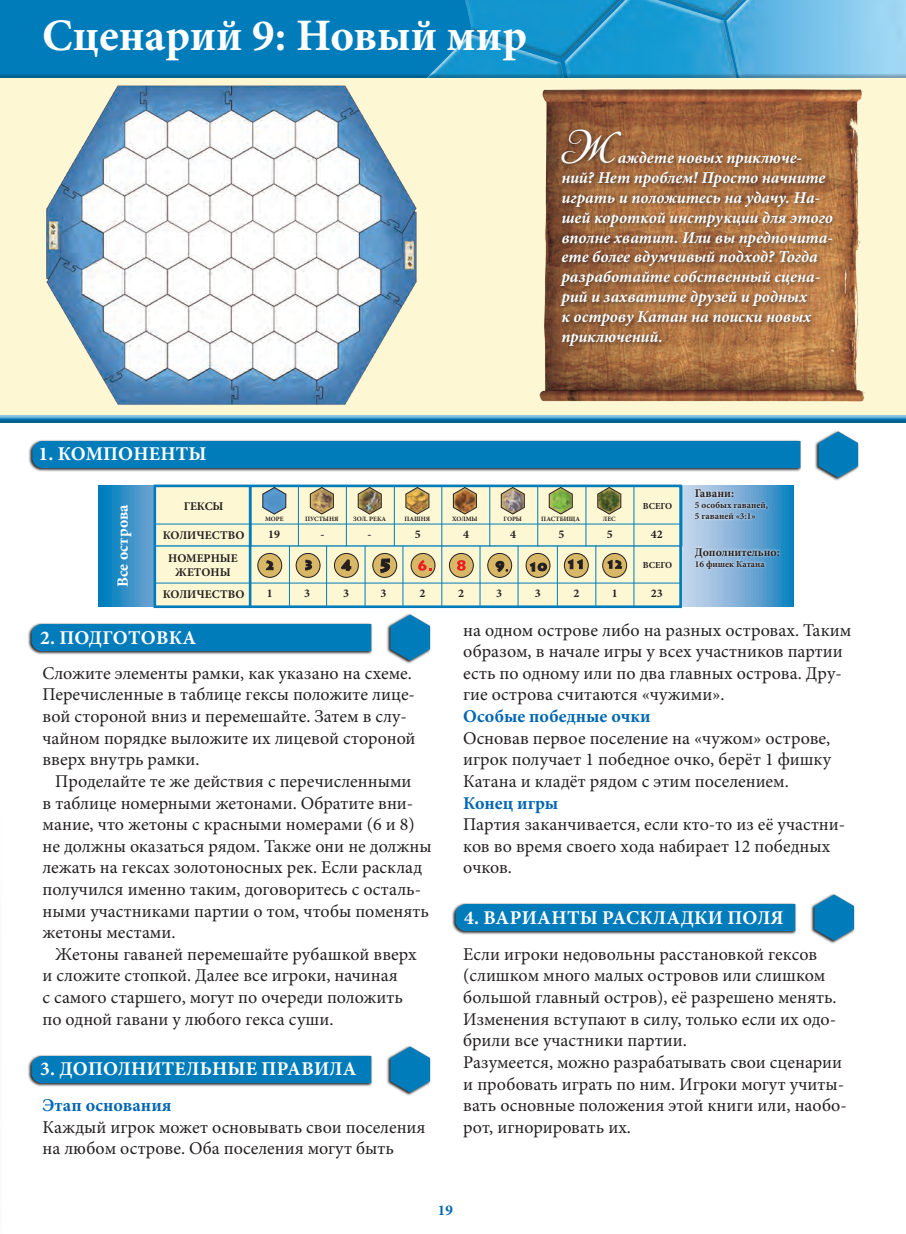
<style>
.page{position:relative;width:906px;height:1234px;background:#fff}
.page>*{position:absolute;margin:0;border:0;box-sizing:border-box;transform-origin:0 0}
.t1{font:700 45px "Minion Pro";color:#fff}
.t2{font:500 42px "Mon Amour One";color:#fff}
.t3{font:700 19.5px "Minion Pro";letter-spacing:.01em;color:#fff}
.t4{font:18px/21.6px "Minion Pro";color:#231f20}
.t5{font:700 18px "Minion Pro";color:#0166b3}
.t6{font:italic 700 16.5px/19.8px "Minion Pro";color:#fff}
.t7{font:700 15.75px "Minion Pro";letter-spacing:.015em;color:#fff}
.t8{font:700 15px "Minion Pro";color:#0166b3}
.t9{font:700 11.85px/14.1px "Minion Pro";color:#231f20;text-align:center}
.t10{font:700 9.15px/10.9px "Minion Pro";color:#231f20}
.t11{font:700 6.6px "Minion Pro";color:#231f20}
</style>
<div class="page">
<div style="left:0;top:51px;width:906px;height:370px;background:#fef7d4"></div>
<img style="left:539px;top:89px;width:326px;height:313px">
<div style="left:558px;top:127px;width:280px;height:224px;background:#231f20;opacity:.7"></div>
<div style="left:0;top:0;width:906px;height:78px;background:#007cbb"></div>
<div style="left:425px;top:0;width:481px;height:78px;background:#231f20;opacity:.3"></div>
<div style="left:0;top:414px;width:906px;height:8px;background:#231f20;opacity:.3"></div>
<img style="left:29px;top:68px;width:402px;height:337px">
<img style="left:11px;top:414px;width:867px;height:72px">
<img style="left:28px;top:606px;width:410px;height:58px">
<img style="left:28px;top:1046px;width:403px;height:50px">
<img style="left:452px;top:894px;width:403px;height:50px">
<svg style="left:98px;top:486px;width:696px;height:120px;background:#4298cb"></svg>
<div style="left:155px;top:486px;width:525px;height:120px;background:#fef7d4"></div>
<div style="left:153px;top:484px;width:529px;height:124px;border:3px solid #007cbb"></div>
<hr style="left:154px;top:545px;width:526px;height:1px;background:#007cbb">
<hr style="left:155px;top:523px;width:526px;height:1px;background:#007cbb">
<hr style="left:298px;top:485px;width:1px;height:61px;background:#007cbb">
<hr style="left:289px;top:545px;width:1px;height:61px;background:#007cbb">
<hr style="left:326px;top:545px;width:1px;height:61px;background:#007cbb">
<hr style="left:365px;top:545px;width:1px;height:61px;background:#007cbb">
<hr style="left:402px;top:545px;width:1px;height:61px;background:#007cbb">
<hr style="left:441px;top:545px;width:1px;height:61px;background:#007cbb">
<hr style="left:480px;top:545px;width:1px;height:61px;background:#007cbb">
<hr style="left:518px;top:545px;width:1px;height:61px;background:#007cbb">
<hr style="left:557px;top:545px;width:1px;height:61px;background:#007cbb">
<hr style="left:595px;top:545px;width:1px;height:61px;background:#007cbb">
<hr style="left:346px;top:485px;width:1px;height:61px;background:#007cbb">
<hr style="left:394px;top:485px;width:1px;height:60px;background:#007cbb">
<hr style="left:441px;top:485px;width:1px;height:61px;background:#007cbb">
<hr style="left:489px;top:485px;width:1px;height:61px;background:#007cbb">
<hr style="left:537px;top:485px;width:1px;height:61px;background:#007cbb">
<hr style="left:585px;top:485px;width:1px;height:61px;background:#007cbb">
<hr style="left:633px;top:485px;width:1px;height:123px;background:#007cbb">
<hr style="left:681px;top:485px;width:1px;height:61px;background:#007cbb">
<hr style="left:251px;top:485px;width:1px;height:61px;background:#007cbb">
<hr style="left:155px;top:582px;width:526px;height:1px;background:#007cbb">
<hr style="left:249px;top:486px;width:2px;height:122px;background:#007cbb">
<svg style="left:488px;top:553px;width:23px;height:24px"></svg>
<div style="left:487px;top:553px;width:25px;height:24px;border:1px solid #231f20;border-radius:50%"></div>
<svg style="left:449px;top:553px;width:24px;height:24px"></svg>
<div style="left:449px;top:553px;width:24px;height:24px;border:1px solid #231f20;border-radius:50%"></div>
<svg style="left:411px;top:553px;width:24px;height:24px"></svg>
<div style="left:411px;top:553px;width:24px;height:24px;border:1px solid #231f20;border-radius:50%"></div>
<svg style="left:373px;top:553px;width:24px;height:24px"></svg>
<div style="left:372px;top:553px;width:25px;height:24px;border:1px solid #231f20;border-radius:50%"></div>
<svg style="left:334px;top:553px;width:24px;height:24px"></svg>
<div style="left:334px;top:553px;width:24px;height:24px;border:1px solid #231f20;border-radius:50%"></div>
<svg style="left:296px;top:553px;width:24px;height:24px"></svg>
<div style="left:296px;top:553px;width:24px;height:24px;border:1px solid #231f20;border-radius:50%"></div>
<svg style="left:526px;top:553px;width:24px;height:24px"></svg>
<div style="left:526px;top:553px;width:24px;height:24px;border:1px solid #231f20;border-radius:50%"></div>
<svg style="left:258px;top:553px;width:24px;height:24px"></svg>
<div style="left:258px;top:553px;width:24px;height:24px;border:1px solid #231f20;border-radius:50%"></div>
<svg style="left:564px;top:553px;width:24px;height:24px"></svg>
<div style="left:564px;top:553px;width:24px;height:24px;border:1px solid #231f20;border-radius:50%"></div>
<svg style="left:603px;top:553px;width:23px;height:24px"></svg>
<div style="left:602px;top:553px;width:25px;height:24px;border:1px solid #231f20;border-radius:50%"></div>
<svg style="left:453px;top:487px;width:24px;height:27px"></svg>
<svg style="left:310px;top:487px;width:24px;height:27px"></svg>
<svg style="left:358px;top:487px;width:23px;height:27px"></svg>
<svg style="left:501px;top:487px;width:23px;height:27px"></svg>
<svg style="left:549px;top:487px;width:23px;height:27px"></svg>
<svg style="left:262px;top:487px;width:24px;height:27px"></svg>
<svg style="left:405px;top:487px;width:24px;height:27px"></svg>
<svg style="left:597px;top:487px;width:24px;height:27px"></svg>
<img style="left:691px;top:484px;width:102px;height:123px">
<p class="t1" style="left:42px;top:4px;width:486px">Сценарий 9: Новый мир</p>
<p class="t2" style="left:561px;top:120px;width:58px">Ж</p>
<p class="t6" style="left:561px;top:148px;width:273px;text-indent:56px">аждете новых приключе&shy;ний? Нет проблем! Просто начните играть и положитесь на удачу. На&shy;шей короткой инструкции для этого вполне хватит. Или вы предпочита&shy;ете более вдумчивый подход? Тогда разработайте собственный сцена&shy;рий и захватите друзей и родных<br>к острову Катан на поиски новых приключений.</p>
<p class="t3" style="left:39px;top:440px;width:169px">1. КОМПОНЕНТЫ</p>
<p class="t7" style="left:112px;top:587px;width:84px;rotate:-90deg">Все острова</p>
<p class="t9" style="left:184px;top:499px;width:41px">ГЕКСЫ</p>
<p class="t9" style="left:163px;top:528px;width:83px">КОЛИЧЕСТВО</p>
<p class="t9" style="left:168px;top:550px;width:71px">НОМЕРНЫЕ<br>ЖЕТОНЫ</p>
<p class="t11" style="left:265px;top:514px;width:20px">МОРЕ</p>
<p class="t11" style="left:305px;top:514px;width:35px">ПУСТЫНЯ</p>
<p class="t11" style="left:353px;top:514px;width:34px">ЗОЛ. РЕКА</p>
<p class="t11" style="left:404px;top:514px;width:27px">ПАШНЯ</p>
<p class="t11" style="left:452px;top:514px;width:27px">ХОЛМЫ</p>
<p class="t11" style="left:503px;top:514px;width:20px">ГОРЫ</p>
<p class="t11" style="left:541px;top:514px;width:40px">ПАСТБИЩА</p>
<p class="t11" style="left:603px;top:514px;width:14px">ЛЕС</p>
<p class="t10" style="left:643px;top:500px;width:31px">ВСЕГО</p>
<p class="t9" style="left:268px;top:526px;width:13px">19</p>
<p class="t9" style="left:320px;top:526px;width:6px">-</p>
<p class="t9" style="left:367px;top:526px;width:6px">-</p>
<p class="t9" style="left:415px;top:526px;width:7px">5</p>
<p class="t9" style="left:463px;top:526px;width:7px">4</p>
<p class="t9" style="left:510px;top:526px;width:7px">4</p>
<p class="t9" style="left:558px;top:526px;width:7px">5</p>
<p class="t9" style="left:607px;top:526px;width:7px">5</p>
<p class="t9" style="left:651px;top:526px;width:13px">42</p>
<p class="t10" style="left:643px;top:559px;width:31px">ВСЕГО</p>
<p class="t9" style="left:695px;top:486px;width:41px">Гавани:</p>
<p class="t10" style="left:695px;top:500px;width:75px">5 особых гаваней,<br>5 гаваней «3:1»</p>
<p class="t9" style="left:695px;top:544px;width:86px">Дополнительно:</p>
<p class="t10" style="left:695px;top:558px;width:71px">16 фишек Катана</p>
<p class="t9" style="left:163px;top:587px;width:83px">КОЛИЧЕСТВО</p>
<p class="t9" style="left:267px;top:586px;width:7px">1</p>
<p class="t9" style="left:304px;top:586px;width:7px">3</p>
<p class="t9" style="left:343px;top:586px;width:7px">3</p>
<p class="t9" style="left:419px;top:586px;width:7px">2</p>
<p class="t9" style="left:380px;top:586px;width:7px">3</p>
<p class="t9" style="left:458px;top:586px;width:7px">2</p>
<p class="t9" style="left:496px;top:586px;width:7px">3</p>
<p class="t9" style="left:535px;top:586px;width:7px">3</p>
<p class="t9" style="left:612px;top:586px;width:7px">1</p>
<p class="t9" style="left:573px;top:586px;width:7px">2</p>
<p class="t9" style="left:651px;top:586px;width:13px">23</p>
<p class="t3" style="left:40px;top:623px;width:157px">2. ПОДГОТОВКА</p>
<p class="t4" style="left:43px;top:662px;width:374px">Сложите элементы рамки, как указано на схеме.<br>Перечисленные в таблице гексы положите лице&shy;вой стороной вниз и перемешайте. Затем в слу&shy;чайном порядке выложите их лицевой стороной вверх внутрь рамки.</p>
<p class="t4" style="left:43px;top:770px;width:391px;text-indent:13px">Проделайте те же действия с перечисленными<br>в таблице номерными жетонами. Обратите вни&shy;мание, что жетоны с красными номерами (6 и 8) не должны оказаться рядом. Также они не должны лежать на гексах золотоносных рек. Если расклад получился именно таким, договоритесь с осталь&shy;ными участниками партии о том, чтобы поменять жетоны местами.</p>
<p class="t4" style="left:43px;top:943px;width:375px;text-indent:13px">Жетоны гаваней перемешайте рубашкой вверх и сложите стопкой. Далее все игроки, начиная<br>с самого старшего, могут по очереди положить по одной гавани у любого гекса суши.</p>
<p class="t3" style="left:40px;top:1055px;width:318px">3. ДОПОЛНИТЕЛЬНЫЕ ПРАВИЛА</p>
<p class="t5" style="left:43px;top:1092px;width:131px">Этап основания</p>
<p class="t4" style="left:43px;top:1115px;width:384px">Каждый игрок может основывать свои поселения на любом острове. Оба поселения могут быть</p>
<p class="t4" style="left:463px;top:619px;width:389px">на одном острове либо на разных островах. Таким образом, в начале игры у всех участников партии есть по одному или по два главных острова. Дру&shy;гие острова считаются «чужими».</p>
<p class="t5" style="left:463px;top:703px;width:189px">Особые победные очки</p>
<p class="t4" style="left:463px;top:727px;width:369px;text-align:justify">Основав первое поселение на «чужом» острове, игрок получает 1 победное очко, берёт 1 фишку Катана и кладёт рядом с этим поселением.</p>
<p class="t5" style="left:463px;top:790px;width:97px">Конец игры</p>
<p class="t4" style="left:463px;top:813px;width:383px">Партия заканчивается, если кто-то из её участни&shy;ков во время своего хода набирает 12 победных очков.</p>
<p class="t3" style="left:464px;top:903px;width:321px">4. ВАРИАНТЫ РАСКЛАДКИ ПОЛЯ</p>
<p class="t4" style="left:463px;top:943px;width:375px">Если игроки недовольны расстановкой гексов (слишком много малых островов или слишком большой главный остров), её разрешено менять.<br>Изменения вступают в силу, только если их одо&shy;брили все участники партии.</p>
<p class="t4" style="left:463px;top:1051px;width:385px">Разумеется, можно разрабатывать свои сценарии и пробовать играть по ним. Игроки могут учиты&shy;вать основные положения этой книги или, наобо&shy;рот, игнорировать их.</p>
<p class="t8" style="left:438px;top:1199px;width:16px">19</p>
</div>
